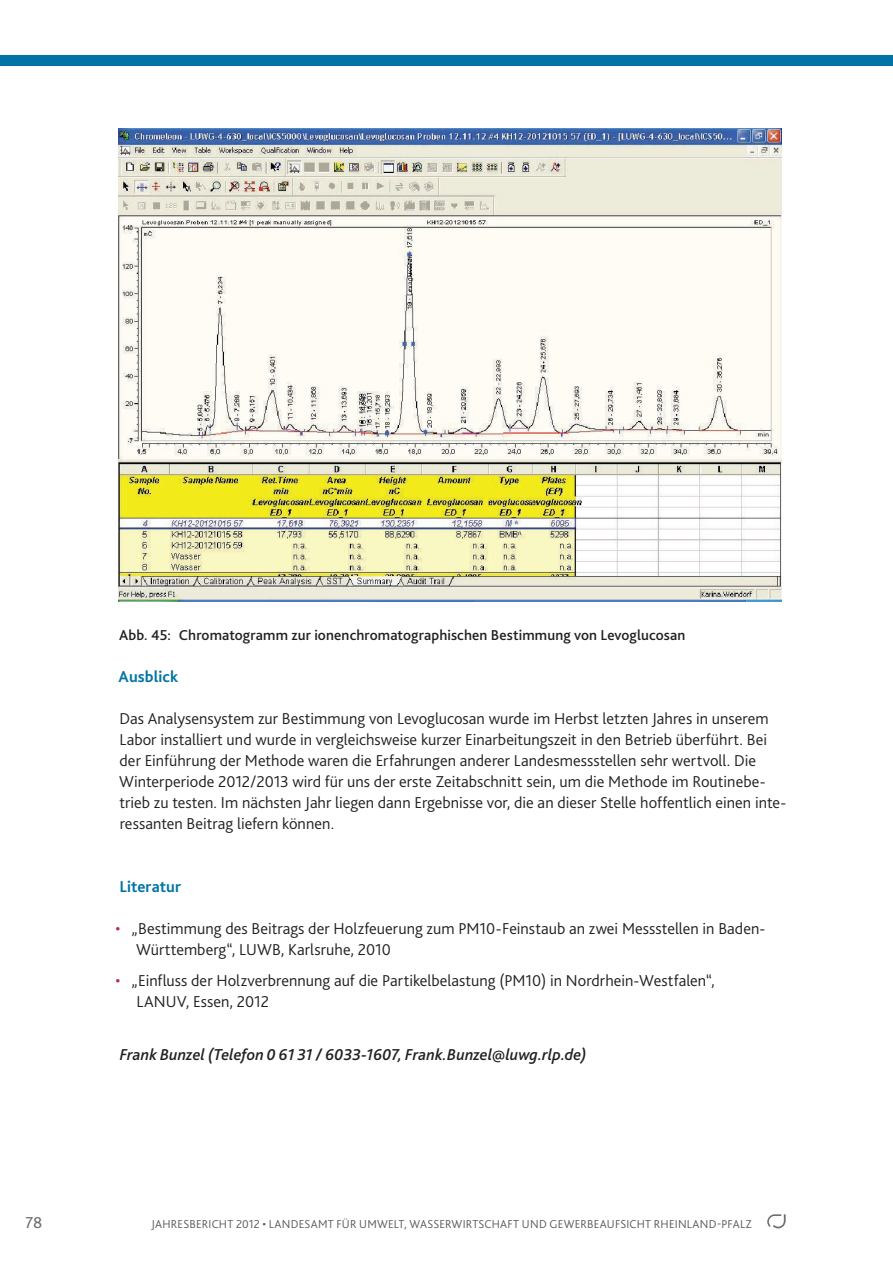
<style>
.page{position:relative;width:893px;height:1263px;background:#fff}
.page>*{position:absolute;margin:0;border:0;box-sizing:border-box;transform-origin:0 0}
.t1{font:300 16.5px/21px "Bliss 2";color:#231f20}
.t2{font:italic 500 16.5px "Bliss 2";color:#231f20}
.t3{font:700 16.5px "Bliss 2";color:#0075a5}
.t4{font:16.5px "Bliss 2";color:#6c6d70}
.t5{font:500 15px "Bliss 2";letter-spacing:.01em;color:#231f20}
.t6{font:300 12px "Bliss 2";letter-spacing:.02em;color:#57585a}
.s1{color:#b6274b}
</style>
<div class="page">
<div style="left:0;top:55px;width:893px;height:11px;background:#0075a5"></div>
<svg style="left:767px;top:1214px;width:19px;height:14px"></svg>
<img style="left:119px;top:128px;width:663px;height:473px">
<p class="t5" style="left:119px;top:626px;width:568px">Abb. 45: Chromatogramm zur ionenchromatographischen Bestimmung von Levoglucosan</p>
<p class="t3" style="left:119px;top:666px;width:61px">Ausblick</p>
<p class="t1" style="left:119px;top:707px;width:669px">Das Analysensystem zur Bestimmung von Levoglucosan wurde im H erbst letzten Jahres in unserem Labor installiert und wurde in vergleichsweise kurzer Einarbeitungszeit in den Betrieb überführt. Bei der Einführung der Methode waren die Erfahrungen anderer Landesmessstellen sehr wertvoll. Die Winterperiode 2012/2013 wird für uns der erste Zeitabschnitt sein, um die Methode im Routinebe&shy;trieb zu testen. I m nächsten Jahr liegen dann Ergebnisse vor, die an dieser Stelle hoffentlich einen inte&shy;ressanten Beitrag liefern können.</p>
<p class="t3" style="left:120px;top:876px;width:63px">Literatur</p>
<p class="t1" style="left:136px;top:917px;width:631px;text-indent:-21px"><span class="s1">•</span> „Bestimmung des Beitrags der H olzfeuerung zum PM10-Feinstaub an zwei Messstellen in Baden-<br>Württemberg“, LUWB, Karlsruhe, 2010</p>
<p class="t1" style="left:136px;top:970px;width:580px;text-indent:-21px"><span class="s1">•</span> „Einfluss der H olzverbrennung auf die Partikelbelastung (PM10) in N ordrhein-Westfalen“,<br>LAN UV, Essen, 2012</p>
<p class="t2" style="left:120px;top:1044px;width:468px">Frank Bunzel (Telefon 0 61 31 / 6033-1607, Frank.Bunzel@luwg.rlp.de)</p>
<p class="t4" style="left:26px;top:1212px;width:18px">78</p>
<p class="t6" style="left:151px;top:1216px;width:602px">Jahresbericht 2012 • Landesamt für Umwelt, Wasserwirtschaft u nd Gewerbeau fsicht Rheinland-Pfalz</p>
</div>
